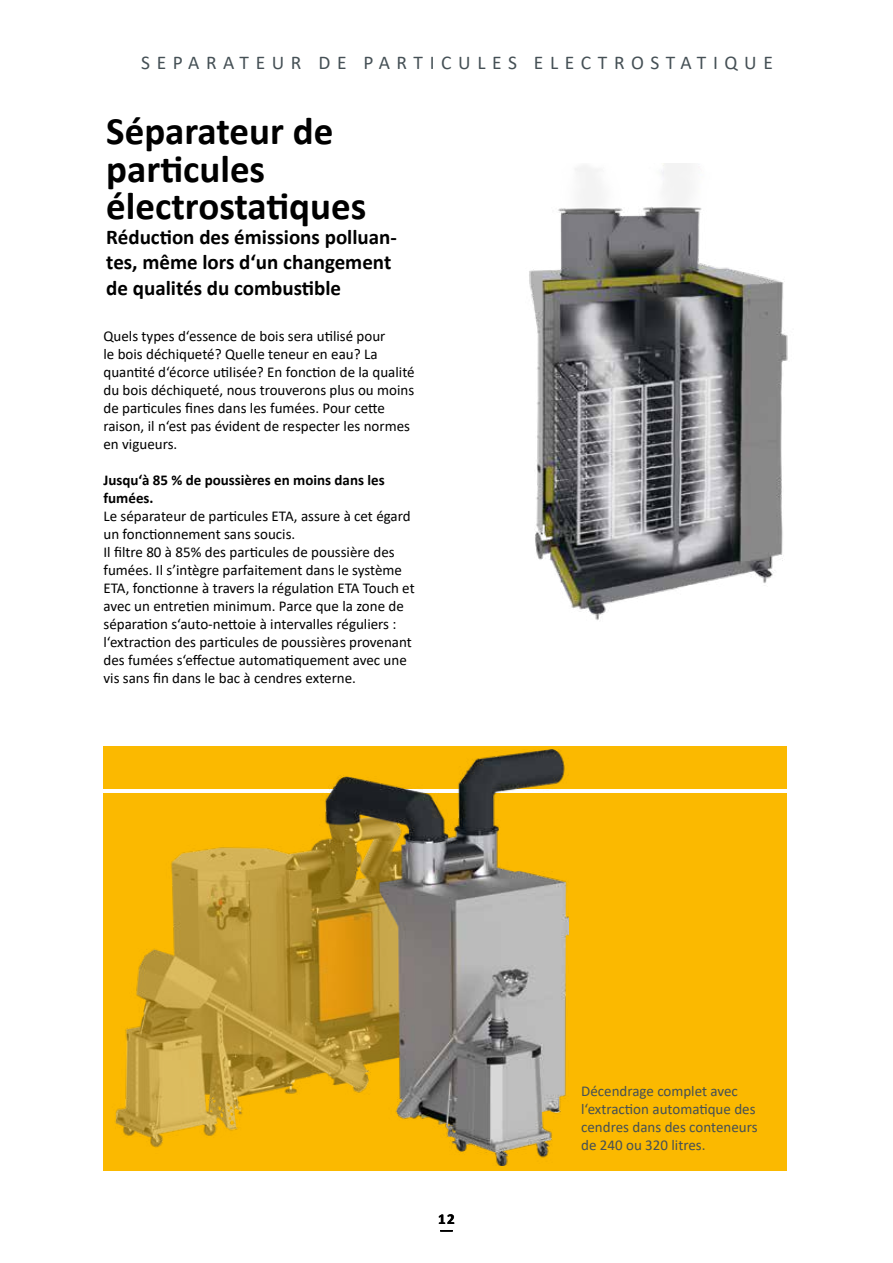
<style>
.page{position:relative;width:893px;height:1263px;background:#fff}
.page>*{position:absolute;margin:0;border:0;box-sizing:border-box;transform-origin:0 0}
.t1{font:700 39px/37.5px "Calibri";color:#000}
.t2{font:700 21px/25.2px "Calibri";color:#000}
.t3{font:19.5px "Calibri";letter-spacing:.34em;color:#455055}
.t4{font:15px/18px "Calibri";color:#000}
.t5{font:15px/18px "Calibri";color:#455055}
.t6{font:700 15px/18px "Calibri";color:#000}
</style>
<div class="page">
<div style="left:103px;top:793px;width:684px;height:377px;background:#fbb900"></div>
<img style="left:529px;top:164px;width:259px;height:456px">
<div style="left:103px;top:746px;width:684px;height:43px;background:#fbb900"></div>
<img style="left:115px;top:749px;width:454px;height:416px">
<h3 class="t3" style="left:141px;top:49px;width:633px">SEPARATEUR DE PARTICULES ELECTROSTATIQUE</h3>
<h1 class="t1" style="left:106px;top:112px;width:262px">Séparateur de particules électrostatiques</h1>
<h2 class="t2" style="left:106px;top:224px;width:292px">Réduction des émissions polluan&shy;tes, même lors d‘un changement de qualités du combustible</h2>
<p class="t4" style="left:103px;top:327px;width:313px">Quels types d‘essence de bois sera utilisé pour<br>le bois déchiqueté? Quelle teneur en eau? La quantité d‘écorce utilisée? En fonction de la qualité du bois déchiqueté, nous trouverons plus ou moins de particules fines dans les fumées. Pour cette raison, il n‘est pas évident de respecter les normes en vigueurs.</p>
<p class="t6" style="left:103px;top:471px;width:283px">Jusqu‘à 85 % de poussières en moins dans les fumées.</p>
<p class="t4" style="left:103px;top:507px;width:313px">Le séparateur de particules ETA, assure à cet égard un fonctionnement sans soucis.<br>Il filtre 80 à 85% des particules de poussière des fumées. Il s’intègre parfaitement dans le système ETA, fonctionne à travers la régulation ETA Touch et avec un entretien minimum. Parce que la zone de séparation s‘auto-nettoie à intervalles réguliers : l‘extraction des particules de poussières provenant des fumées s‘effectue automatiquement avec une vis sans fin dans le bac à cendres externe.</p>
<p class="t6" style="left:438px;top:1210px;width:18px">12</p>
<p class="t5" style="left:581px;top:1081px;width:178px">Décendrage complet avec l‘extraction automatique des cendres dans des conteneurs de 240 ou 320 litres.</p>
</div>
